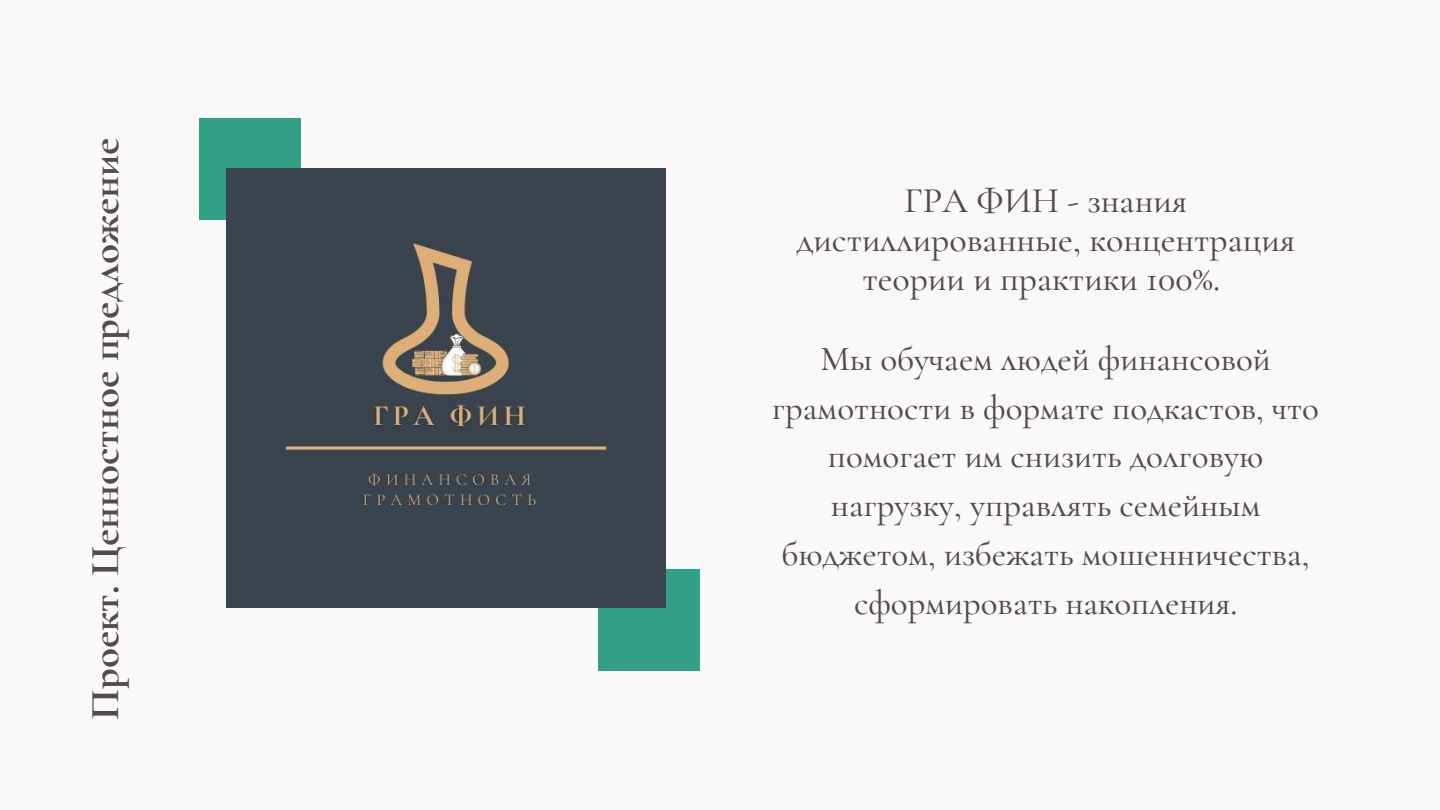
<style>
.page{position:relative;width:1440px;height:810px;background:#faf8f8}
.page>*{position:absolute;margin:0;border:0;box-sizing:border-box;transform-origin:0 0}
.t1{font:700 41px "Cormorant Garamond";color:#524c4c}
.t2{font:500 36px/39px "Cormorant Garamond";color:#524c4c;text-align:center}
.t3{font:500 35px/48.8px "Cormorant Garamond";color:#524c4c;text-align:center}
</style>
<div class="page">
<div style="left:199px;top:118px;width:102px;height:102px;background:#33a085"></div>
<div style="left:598px;top:569px;width:102px;height:102px;background:#33a085"></div>
<img style="left:227px;top:169px;width:438px;height:438px">
<p class="t1" style="left:80px;top:720px;width:584px;rotate:-90deg">Проект. Ценностное предложение</p>
<p class="t2" style="left:796px;top:181px;width:500px">ГРА ФИН - знания дистиллированные, концентрация теории и практики 100%.</p>
<p class="t3" style="left:772px;top:334px;width:548px">Мы обучаем людей финансовой грамотности в формате подкастов, что помогает им снизить долговую нагрузку, управлять семейным бюджетом, избежать мошенничества, сформировать накопления.</p>
</div>
